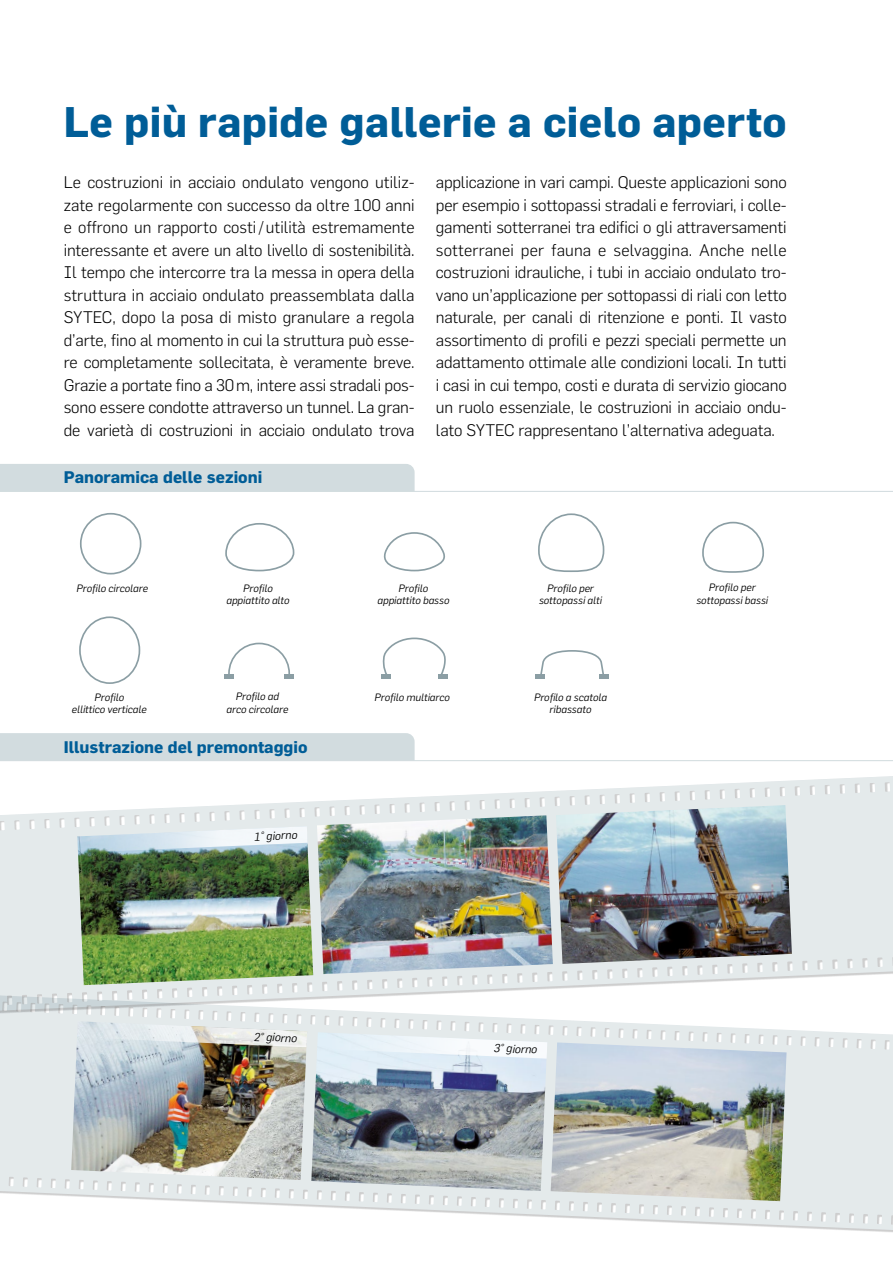
<style>
.page{position:relative;width:893px;height:1263px;background:#fff}
.page>*{position:absolute;margin:0;border:0;box-sizing:border-box;transform-origin:0 0}
.Headline_28pt_bold_b{font:700 42px "Flama";letter-spacing:.01em;color:#005d97}
.Lead_11pt_bold{font:300 16.5px/22.5px "Flama";letter-spacing:-.01em;color:#000;text-align:justify}
.Register_11pt_bold_b{font:700 16.5px "Flama";color:#005d97}
.Legende_7pt_kursiv_o{font:italic 11.55px "Flama";color:#000}
.Tabelle_linksbündig{font:italic 10.5px/12.6px "Flama";color:#000;text-align:center}
.Legende_7pt_kursiv{font:italic 10.5px "Flama";color:#000}
</style>
<div class="page">
<svg style="left:0;top:776px;width:893px;height:215px;fill:#e4eaeb"></svg>
<svg style="left:0;top:991px;width:893px;height:240px;fill:#e4eaeb"></svg>
<img style="left:77px;top:826px;width:236px;height:159px">
<img style="left:317px;top:815px;width:236px;height:159px">
<img style="left:556px;top:805px;width:236px;height:159px">
<img style="left:71px;top:1021px;width:236px;height:159px">
<img style="left:311px;top:1032px;width:236px;height:159px">
<img style="left:551px;top:1042px;width:236px;height:159px">
<svg style="left:80px;top:512px;width:62px;height:63px"></svg>
<svg style="left:383px;top:532px;width:62px;height:40px"></svg>
<svg style="left:538px;top:513px;width:67px;height:59px"></svg>
<svg style="left:79px;top:616px;width:62px;height:68px"></svg>
<svg style="left:224px;top:642px;width:70px;height:37px"></svg>
<div style="left:225px;top:674px;width:9px;height:5px;background:#8b9ea4"></div>
<div style="left:284px;top:674px;width:9px;height:5px;background:#8b9ea4"></div>
<svg style="left:540px;top:651px;width:64px;height:23px"></svg>
<div style="left:535px;top:674px;width:10px;height:5px;background:#8b9ea4"></div>
<div style="left:599px;top:674px;width:10px;height:5px;background:#8b9ea4"></div>
<svg style="left:225px;top:523px;width:70px;height:49px"></svg>
<svg style="left:381px;top:637px;width:67px;height:42px"></svg>
<div style="left:382px;top:674px;width:9px;height:5px;background:#8b9ea4"></div>
<div style="left:438px;top:674px;width:9px;height:5px;background:#8b9ea4"></div>
<svg style="left:702px;top:521px;width:62px;height:52px"></svg>
<div style="left:0;top:464px;width:415px;height:27px;background:#d2dcdf"></div>
<hr style="left:0;top:491px;width:893px;height:1px;background:#d2dcdf">
<div style="left:0;top:733px;width:415px;height:27px;background:#d2dcdf"></div>
<hr style="left:0;top:760px;width:893px;height:1px;background:#d2dcdf">
<svg style="left:78px;top:1021px;width:229px;height:26px;background:#dde2e2"></svg>
<svg style="left:317px;top:1032px;width:230px;height:26px"></svg>
<svg style="left:77px;top:826px;width:231px;height:27px"></svg>
<p class="Headline_28pt_bold_b" style="left:64px;top:96px;width:724px">Le più rapide gallerie a cielo aperto</p>
<p class="Lead_11pt_bold" style="left:64px;top:171px;width:352px">Le costruzioni in acciaio ondulato vengono utiliz&shy;zate regolarmente con successo da oltre 100 anni e offrono un rapporto costi/utilità estremamente interessante et avere un alto livello di sostenibilità.<br>Il tempo che intercorre tra la messa in opera della struttura in acciaio ondulato preassemblata dalla SYTEC, dopo la posa di misto granulare a regola d’arte, fino al momento in cui la struttura può esse&shy;re completamente sollecitata, è veramente breve.<br>Grazie a portate fino a 30m, intere assi stradali pos&shy;sono essere condotte attraverso un tunnel. La gran&shy;de varietà di costruzioni in acciaio ondulato trova</p>
<p class="Lead_11pt_bold" style="left:436px;top:171px;width:352px">applicazione in vari campi. Queste applicazioni sono per esempio i sottopassi stradali e ferroviari, i colle&shy;gamenti sotterranei tra edifici o gli attraversamenti sotterranei per fauna e selvaggina. Anche nelle costruzioni idrauliche, i tubi in acciaio ondulato tro&shy;vano un’applicazione per sottopassi di riali con letto naturale, per canali di ritenzione e ponti. Il vasto assortimento di profili e pezzi speciali permette un adattamento ottimale alle condizioni locali. In tutti i casi in cui tempo, costi e durata di servizio giocano un ruolo essenziale, le costruzioni in acciaio ondu&shy;lato SYTEC rappresentano l’alternativa adeguata.</p>
<p class="Register_11pt_bold_b" style="left:64px;top:467px;width:200px">Panoramica delle sezioni</p>
<p class="Legende_7pt_kursiv" style="left:77px;top:582px;width:73px">Profilo circolare</p>
<p class="Tabelle_linksbündig" style="left:243px;top:581px;width:31px">Profilo</p>
<p class="Tabelle_linksbündig" style="left:226px;top:594px;width:65px">appiattito alto</p>
<p class="Tabelle_linksbündig" style="left:94px;top:690px;width:31px">Profilo</p>
<p class="Tabelle_linksbündig" style="left:72px;top:703px;width:76px">ellittico verticale</p>
<p class="Tabelle_linksbündig" style="left:236px;top:690px;width:45px">Profilo ad</p>
<p class="Tabelle_linksbündig" style="left:227px;top:702px;width:63px">arco circolare</p>
<p class="Register_11pt_bold_b" style="left:64px;top:737px;width:245px">Illustrazione del premontaggio</p>
<p class="Legende_7pt_kursiv_o" style="left:254px;top:829px;width:45px;rotate:-2deg">1° giorno</p>
<p class="Tabelle_linksbündig" style="left:399px;top:581px;width:31px">Profilo</p>
<p class="Tabelle_linksbündig" style="left:377px;top:594px;width:73px">appiattito basso</p>
<p class="Tabelle_linksbündig" style="left:547px;top:581px;width:48px">Profilo per</p>
<p class="Tabelle_linksbündig" style="left:539px;top:594px;width:64px">sottopassi alti</p>
<p class="Tabelle_linksbündig" style="left:374px;top:690px;width:77px">Profilo multiarco</p>
<p class="Tabelle_linksbündig" style="left:534px;top:690px;width:74px">Profilo a scatola ribassato</p>
<p class="Legende_7pt_kursiv_o" style="left:254px;top:1030px;width:45px;rotate:2deg">2° giorno</p>
<p class="Legende_7pt_kursiv_o" style="left:494px;top:1041px;width:45px;rotate:2deg">3° giorno</p>
<p class="Tabelle_linksbündig" style="left:709px;top:581px;width:48px">Profilo per</p>
<p class="Tabelle_linksbündig" style="left:696px;top:594px;width:73px">sottopassi bassi</p>
</div>
